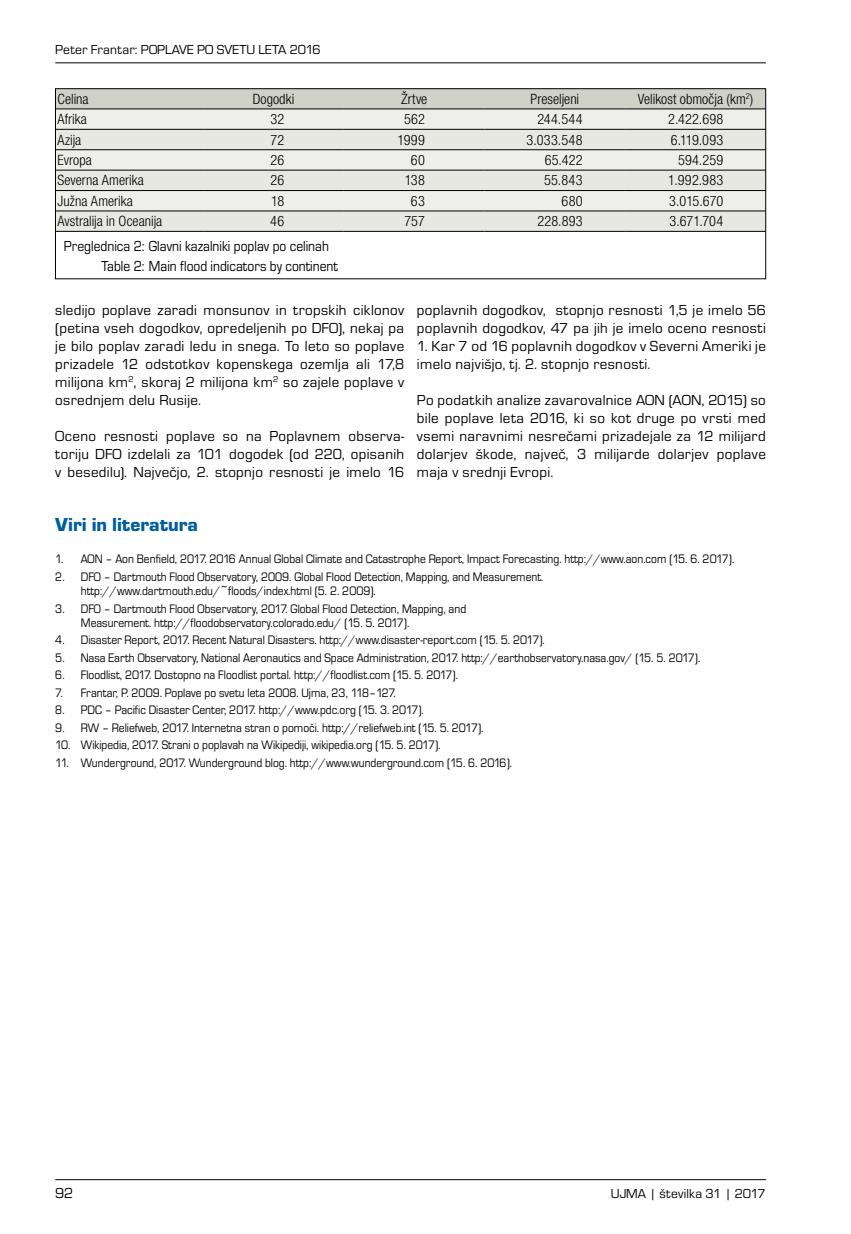
<style>
.page{position:relative;width:851px;height:1234px;background:#fff}
.page>*{position:absolute;margin:0;border:0;box-sizing:border-box;transform-origin:0 0}
.NASLOV_2{font:19.5px "Eurostile TEE Blac";color:#005e9e}
.BODY{font:15px/18px "Eurostile TEE";letter-spacing:.02em;color:#000;text-align:justify}
.PODPIS_tabela{font:15px "Eurostile TEE";color:#000;scale:.9 1}
.Tabela{font:300 condensed 14.25px "Helvetica Neue LT Pro";letter-spacing:.005em;color:#000}
.PASICA{font:13.5px "Eurostile TEE";letter-spacing:.01em;color:#000}
.t1{font:12.75px/14.2px "Eurostile TEE";color:#000;scale:.9 1}
</style>
<div class="page">
<hr style="left:55px;top:1178px;width:710px;height:1px;background:#000">
<hr style="left:55px;top:62px;width:710px;height:1px;background:#000">
<div style="left:57px;top:90px;width:706px;height:19px;background:#d0d1c7"></div>
<div style="left:57px;top:110px;width:706px;height:19px;background:#eeeeea"></div>
<div style="left:57px;top:130px;width:706px;height:101px;background:#e8e8e3"></div>
<hr style="left:55px;top:129px;width:148px;height:1px;background:#000">
<hr style="left:203px;top:129px;width:141px;height:1px;background:#000">
<hr style="left:344px;top:129px;width:140px;height:1px;background:#000">
<hr style="left:484px;top:129px;width:141px;height:1px;background:#000">
<hr style="left:625px;top:129px;width:140px;height:1px;background:#000">
<hr style="left:55px;top:149px;width:148px;height:1px;background:#000">
<hr style="left:203px;top:149px;width:141px;height:1px;background:#000">
<hr style="left:344px;top:149px;width:140px;height:1px;background:#000">
<hr style="left:484px;top:149px;width:141px;height:1px;background:#000">
<hr style="left:625px;top:149px;width:140px;height:1px;background:#000">
<hr style="left:55px;top:170px;width:148px;height:1px;background:#000">
<hr style="left:203px;top:170px;width:141px;height:1px;background:#000">
<hr style="left:344px;top:170px;width:140px;height:1px;background:#000">
<hr style="left:484px;top:170px;width:141px;height:1px;background:#000">
<hr style="left:625px;top:170px;width:140px;height:1px;background:#000">
<hr style="left:55px;top:190px;width:148px;height:1px;background:#000">
<hr style="left:203px;top:190px;width:141px;height:1px;background:#000">
<hr style="left:344px;top:190px;width:140px;height:1px;background:#000">
<hr style="left:484px;top:190px;width:141px;height:1px;background:#000">
<hr style="left:625px;top:190px;width:140px;height:1px;background:#000">
<hr style="left:55px;top:211px;width:148px;height:1px;background:#000">
<hr style="left:203px;top:211px;width:141px;height:1px;background:#000">
<hr style="left:344px;top:211px;width:140px;height:1px;background:#000">
<hr style="left:484px;top:211px;width:141px;height:1px;background:#000">
<hr style="left:625px;top:211px;width:140px;height:1px;background:#000">
<hr style="left:55px;top:231px;width:148px;height:1px;background:#000">
<hr style="left:203px;top:231px;width:141px;height:1px;background:#000">
<hr style="left:344px;top:231px;width:140px;height:1px;background:#000">
<hr style="left:484px;top:231px;width:141px;height:1px;background:#000">
<hr style="left:625px;top:231px;width:140px;height:1px;background:#000">
<hr style="left:55px;top:109px;width:148px;height:1px;background:#000">
<hr style="left:203px;top:109px;width:141px;height:1px;background:#000">
<hr style="left:344px;top:109px;width:140px;height:1px;background:#000">
<hr style="left:484px;top:109px;width:141px;height:1px;background:#000">
<hr style="left:625px;top:109px;width:140px;height:1px;background:#000">
<div style="left:55px;top:88px;width:710px;height:191px;border:1px solid #000"></div>
<p class="PASICA" style="left:55px;top:42px;width:267px">Peter Frantar: POPLAVE PO SVETU LETA 2016</p>
<p class="Tabela" style="left:57px;top:91px;width:33px">Celina</p>
<p class="Tabela" style="left:253px;top:91px;width:43px">Dogodki</p>
<p class="Tabela" style="left:401px;top:91px;width:28px">Žrtve</p>
<p class="Tabela" style="left:530px;top:91px;width:50px">Preseljeni</p>
<p class="Tabela" style="left:637px;top:91px;width:117px">Velikost območja (km<sup>2</sup>)</p>
<p class="Tabela" style="left:57px;top:111px;width:31px">Afrika</p>
<p class="Tabela" style="left:270px;top:111px;width:15px">32</p>
<p class="Tabela" style="left:404px;top:111px;width:22px">562</p>
<p class="Tabela" style="left:537px;top:111px;width:47px">244.544</p>
<p class="Tabela" style="left:668px;top:111px;width:57px">2.422.698</p>
<p class="Tabela" style="left:57px;top:131px;width:25px">Azija</p>
<p class="Tabela" style="left:270px;top:131px;width:15px">72</p>
<p class="Tabela" style="left:397px;top:131px;width:29px">1999</p>
<p class="Tabela" style="left:526px;top:131px;width:58px">3.033.548</p>
<p class="Tabela" style="left:670px;top:131px;width:54px">6.119.093</p>
<p class="Tabela" style="left:57px;top:152px;width:36px">Evropa</p>
<p class="Tabela" style="left:270px;top:152px;width:15px">26</p>
<p class="Tabela" style="left:411px;top:152px;width:15px">60</p>
<p class="Tabela" style="left:544px;top:152px;width:39px">65.422</p>
<p class="Tabela" style="left:678px;top:152px;width:47px">594.259</p>
<p class="Tabela" style="left:57px;top:172px;width:88px">Severna Amerika</p>
<p class="Tabela" style="left:270px;top:172px;width:15px">26</p>
<p class="Tabela" style="left:405px;top:172px;width:22px">138</p>
<p class="Tabela" style="left:544px;top:172px;width:40px">55.843</p>
<p class="Tabela" style="left:668px;top:172px;width:57px">1.992.983</p>
<p class="Tabela" style="left:57px;top:192px;width:77px">Južna Amerika</p>
<p class="Tabela" style="left:271px;top:192px;width:15px">18</p>
<p class="Tabela" style="left:411px;top:192px;width:15px">63</p>
<p class="Tabela" style="left:561px;top:192px;width:23px">680</p>
<p class="Tabela" style="left:669px;top:192px;width:55px">3.015.670</p>
<p class="Tabela" style="left:57px;top:213px;width:106px">Avstralija in Oceanija</p>
<p class="Tabela" style="left:270px;top:213px;width:16px">46</p>
<p class="Tabela" style="left:404px;top:213px;width:22px">757</p>
<p class="Tabela" style="left:537px;top:213px;width:47px">228.893</p>
<p class="Tabela" style="left:669px;top:213px;width:55px">3.671.704</p>
<p class="PODPIS_tabela" style="left:64px;top:238px;width:296px">Preglednica 2: Glavni kazalniki poplav po celinah</p>
<p class="PODPIS_tabela" style="left:101px;top:258px;width:264px">Table 2: Main flood indicators by continent</p>
<p class="BODY" style="left:55px;top:301px;width:350px">sledijo poplave zaradi monsunov in tropskih ciklonov (petina vseh dogodkov, opredeljenih po DFO), nekaj pa je bilo poplav zaradi ledu in snega. To leto so poplave prizadele 12 odstotkov kopenskega ozemlja ali 17,8 milijona km<sup>2</sup>, skoraj 2 milijona km<sup>2</sup> so zajele poplave v osrednjem delu Rusije.</p>
<p class="BODY" style="left:55px;top:427px;width:350px">Oceno resnosti poplave so na Poplavnem observa&shy;toriju DFO izdelali za 101 dogodek (od 220, opisanih v besedilu). Največjo, 2. stopnjo resnosti je imelo 16</p>
<p class="BODY" style="left:417px;top:301px;width:350px">poplavnih dogodkov, stopnjo resnosti 1,5 je imelo 56 poplavnih dogodkov, 47 pa jih je imelo oceno resnosti</p>
<p class="BODY" style="left:417px;top:337px;width:350px">1. Kar 7 od 16 poplavnih dogodkov v Severni Ameriki je imelo najvišjo, tj. 2. stopnjo resnosti.</p>
<p class="BODY" style="left:417px;top:391px;width:350px">Po podatkih analize zavarovalnice AON (AON, 2015) so bile poplave leta 2016, ki so kot druge po vrsti med vsemi naravnimi nesrečami prizadejale za 12 milijard dolarjev škode, največ, 3 milijarde dolarjev poplave maja v srednji Evropi.</p>
<p class="NASLOV_2" style="left:55px;top:514px;width:144px">Viri in literatura</p>
<p class="t1" style="left:55px;top:552px;width:755px">1. AON – Aon Benfield, 2017. 2016 Annual Global Climate and Catastrophe Report, Impact Forecasting. http://www.aon.com (15. 6. 2017).</p>
<p class="t1" style="left:81px;top:569px;width:515px;text-indent:-26px">2. DFO – Dartmouth Flood Observatory, 2009. Global Flood Detection, Mapping, and Measurement. http://www.dartmouth.edu/~floods/index.html (5. 2. 2009).</p>
<p class="t1" style="left:81px;top:601px;width:429px;text-indent:-26px">3. DFO – Dartmouth Flood Observatory, 2017. Global Flood Detection, Mapping, and<br>Measurement. http://floodobservatory.colorado.edu/ (15. 5. 2017).</p>
<p class="t1" style="left:55px;top:633px;width:545px">4. Disaster Report, 2017. Recent Natural Disasters. http://www.disaster-report.com (15. 5. 2017).</p>
<p class="t1" style="left:55px;top:650px;width:718px">5. Nasa Earth Observatory, National Aeronautics and Space Administration, 2017. http://earthobservatory.nasa.gov/ (15. 5. 2017).</p>
<p class="t1" style="left:55px;top:668px;width:449px">6. Floodlist, 2017. Dostopno na Floodlist portal. http://floodlist.com (15. 5. 2017).</p>
<p class="t1" style="left:55px;top:685px;width:380px">7. Frantar, P. 2009. Poplave po svetu leta 2008. Ujma, 23, 118–127.</p>
<p class="t1" style="left:55px;top:703px;width:411px">8. PDC – Pacific Disaster Center, 2017. http://www.pdc.org (15. 3. 2017).</p>
<p class="t1" style="left:55px;top:720px;width:477px">9. RW – Reliefweb, 2017. Internetna stran o pomoči. http://reliefweb.int (15. 5. 2017).</p>
<p class="t1" style="left:55px;top:737px;width:429px">10. Wikipedia, 2017. Strani o poplavah na Wikipediji, wikipedia.org (15. 5. 2017).</p>
<p class="t1" style="left:55px;top:755px;width:509px">11. Wunderground, 2017. Wunderground blog. http://www.wunderground.com (15. 6. 2016).</p>
<p class="BODY" style="left:55px;top:1183px;width:19px">92</p>
<p class="PASICA" style="left:611px;top:1185px;width:156px">UJMA | številka 31 | 2017</p>
</div>
